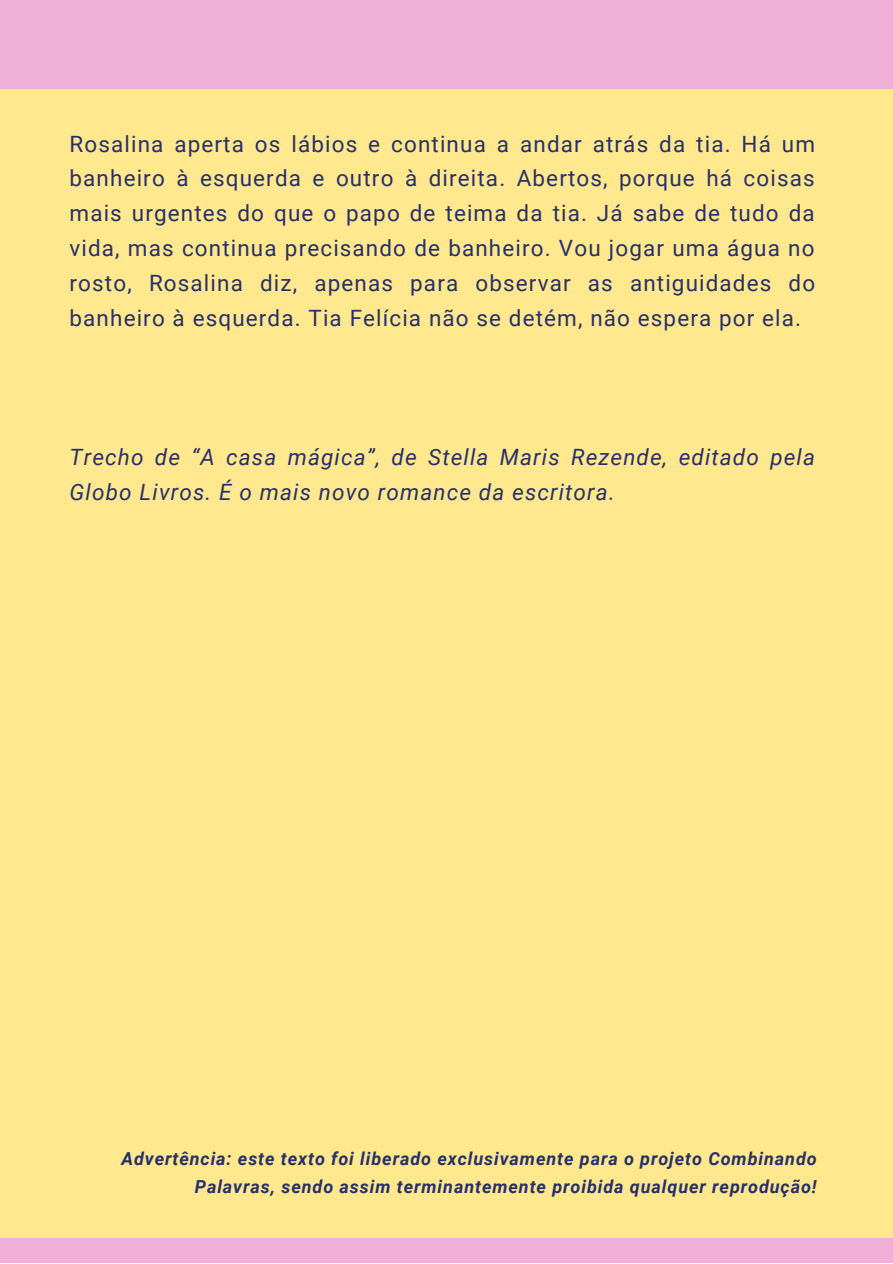
<style>
.page{position:relative;width:893px;height:1264px;background:#fff}
.page>*{position:absolute;margin:0;border:0;box-sizing:border-box;transform-origin:0 0}
.t1{font:22.5px/34.8px "Roboto";letter-spacing:.05em;color:#27306b;text-align:justify}
.t2{font:italic 22.5px/34.8px "Roboto";letter-spacing:.05em;color:#27306b}
.t3{font:italic 700 18px/28px "Roboto";letter-spacing:.05em;color:#27306b;text-align:right}
</style>
<div class="page">
<div style="left:0;top:0;width:892px;height:1262px;background:#ffe88d"></div>
<div style="left:0;top:0;width:892px;height:89px;background:#efafd6"></div>
<div style="left:0;top:1237px;width:892px;height:25px;background:#efafd6"></div>
<p class="t1" style="left:70px;top:126px;width:747px">Rosalina aperta os lábios e continua a andar atrás da tia. Há um banheiro à esquerda e outro à direita. Abertos, porque há coisas mais urgentes do que o papo de teima da tia. Já sabe de tudo da vida, mas continua precisando de banheiro. Vou jogar uma água no rosto, Rosalina diz, apenas para observar as antiguidades do banheiro à esquerda. Tia Felícia não se detém, não espera por ela.</p>
<p class="t2" style="left:70px;top:440px;width:747px">Trecho de “A casa mágica”, de Stella Maris Rezende, editado pela<br>Globo Livros. É o mais novo romance da escritora.</p>
<p class="t3" style="left:121px;top:1145px;width:696px">Advertência: este texto foi liberado exclusivamente para o projeto Combinando<br>Palavras, sendo assim terminantemente proibida qualquer reprodução!</p>
</div>
